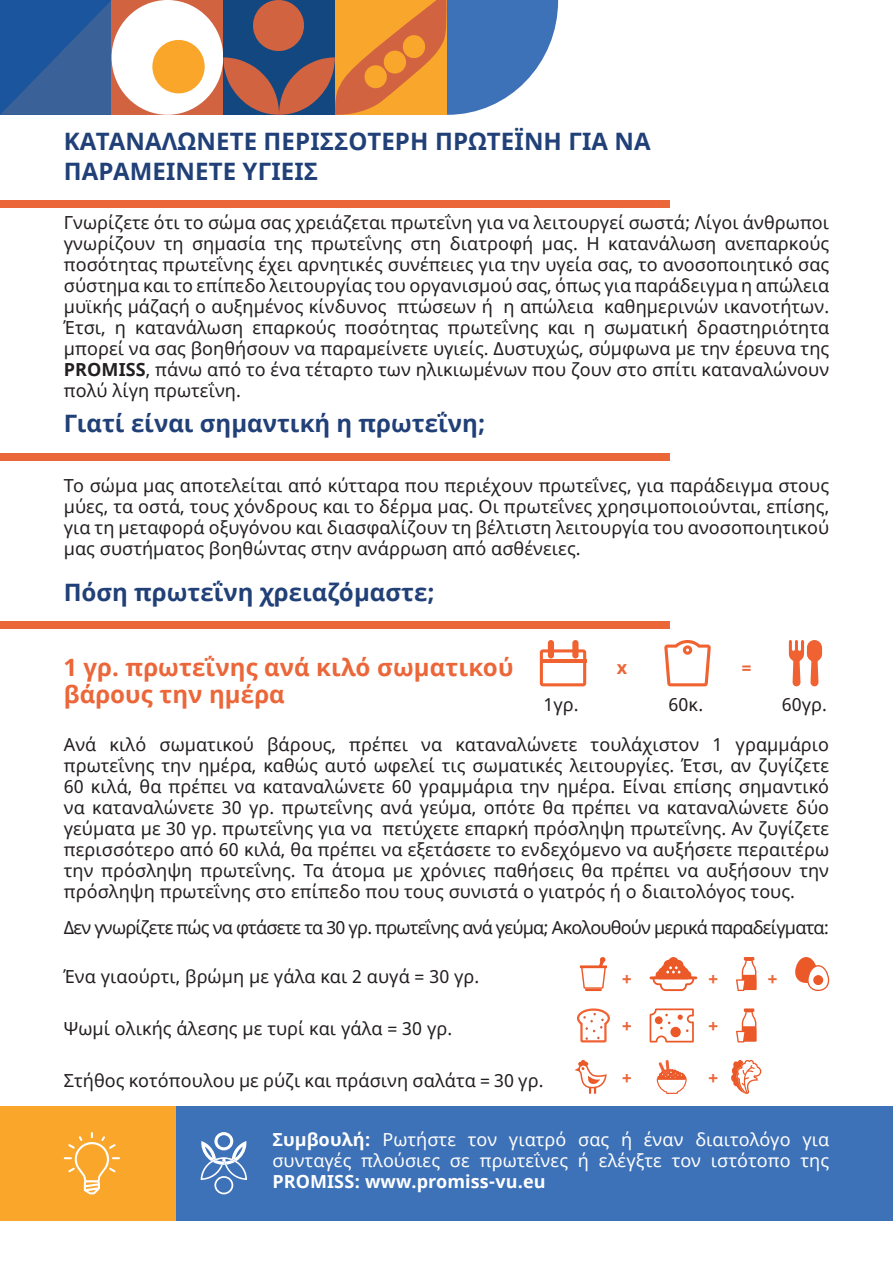
<style>
.page{position:relative;width:893px;height:1263px;background:#fff}
.page>*{position:absolute;margin:0;border:0;box-sizing:border-box;transform-origin:0 0}
.t1{font:700 24px/30px "Noto Sans";color:#214078}
.t2{font:700 24px/27px "Noto Sans";letter-spacing:.005em;color:#eb6639}
.t3{font:18px/21px "Noto Sans";letter-spacing:.005em;color:#231f20;text-align:justify}
.t4{font:18px/21px "Noto Sans";letter-spacing:.005em;color:#fff}
.t5{font:18px "Noto Sans";letter-spacing:-.04em;color:#231f20}
.t6{font:700 18px "Noto Sans";letter-spacing:.005em;color:#fff}
.t7{font:700 18px "Noto Sans";color:#eb6639}
.s1{font-weight:700}
</style>
<div class="page">
<div style="left:175px;top:1106px;width:718px;height:114px;background:#3d71b8"></div>
<svg style="left:540px;top:640px;width:46px;height:46px"></svg>
<hr style="left:540px;top:660px;width:46px;height:3px;background:#f16231">
<svg style="left:664px;top:640px;width:47px;height:46px"></svg>
<svg style="left:789px;top:640px;width:33px;height:46px"></svg>
<svg style="left:581px;top:957px;width:25px;height:34px"></svg>
<hr style="left:580px;top:965px;width:27px;height:3px;background:#eb5929">
<svg style="left:653px;top:957px;width:41px;height:34px"></svg>
<hr style="left:650px;top:976px;width:47px;height:3px;background:#eb5929">
<svg style="left:736px;top:957px;width:20px;height:34px"></svg>
<svg style="left:744px;top:1008px;width:10px;height:4px"></svg>
<svg style="left:736px;top:1011px;width:20px;height:31px"></svg>
<svg style="left:795px;top:957px;width:34px;height:34px"></svg>
<div style="left:813px;top:975px;width:10px;height:10px;background:#eb5929;border-radius:50%"></div>
<svg style="left:650px;top:1008px;width:44px;height:34px"></svg>
<div style="left:0;top:1106px;width:175px;height:114px;background:#f9a62a"></div>
<svg style="left:577px;top:1008px;width:33px;height:35px"></svg>
<svg style="left:64px;top:1132px;width:56px;height:62px"></svg>
<svg style="left:731px;top:1060px;width:30px;height:34px"></svg>
<svg style="left:656px;top:1060px;width:31px;height:34px"></svg>
<svg style="left:574px;top:1060px;width:33px;height:34px"></svg>
<svg style="left:201px;top:1132px;width:46px;height:62px"></svg>
<svg style="left:0;top:0;width:558px;height:115px"></svg>
<div style="left:0;top:201px;width:670px;height:7px;background:#eb6639"></div>
<div style="left:0;top:453px;width:670px;height:7px;background:#eb6639"></div>
<div style="left:0;top:622px;width:670px;height:7px;background:#eb6639"></div>
<h1 class="t1" style="left:64px;top:127px;width:588px">ΚΑΤΑΝΑΛΏΝΕΤΕ ΠΕΡΙΣΣΌΤΕΡΗ ΠΡΩΤΕΐΝΗ ΓΙΑ ΝΑ<br>ΠΑΡΑΜΕΊΝΕΤΕ ΥΓΙΕΊΣ</h1>
<p class="t3" style="left:64px;top:213px;width:767px">Γνωρίζετε ότι το σώμα σας χρειάζεται πρωτεΐνη για να λειτουργεί σωστά; Λίγοι άνθρωποι γνωρίζουν τη σημασία της πρωτεΐνης στη διατροφή μας. Η κατανάλωση ανεπαρκούς ποσότητας πρωτεΐνης έχει αρνητικές συνέπειες για την υγεία σας, το ανοσοποιητικό σας σύστημα και το επίπεδο λειτουργίας του οργανισμού σας, όπως για παράδειγμα η απώλεια μυϊκής μάζαςή ο αυξημένος κίνδυνος πτώσεων ή η απώλεια καθημερινών ικανοτήτων.<br>Έτσι, η κατανάλωση επαρκούς ποσότητας πρωτεΐνης και η σωματική δραστηριότητα μπορεί να σας βοηθήσουν να παραμείνετε υγιείς. Δυστυχώς, σύμφωνα με την έρευνα της <span class="s1">PROMISS</span>, πάνω από το ένα τέταρτο των ηλικιωμένων που ζουν στο σπίτι καταναλώνουν πολύ λίγη πρωτεΐνη.</p>
<h1 class="t1" style="left:64px;top:409px;width:423px">Γιατί είναι σημαντική η πρωτεΐνη;</h1>
<p class="t3" style="left:64px;top:476px;width:767px">Το σώμα μας αποτελείται από κύτταρα που περιέχουν πρωτεΐνες, για παράδειγμα στους μύες, τα οστά, τους χόνδρους και το δέρμα μας. Οι πρωτεΐνες χρησιμοποιούνται, επίσης, για τη μεταφορά οξυγόνου και διασφαλίζουν τη βέλτιστη λειτουργία του ανοσοποιητικού μας συστήματος βοηθώντας στην ανάρρωση από ασθένειες.</p>
<h1 class="t1" style="left:64px;top:578px;width:373px">Πόση πρωτεΐνη χρειαζόμαστε;</h1>
<h1 class="t2" style="left:64px;top:654px;width:451px">1 γρ. πρωτεΐνης ανά κιλό σωματικού βάρους την ημέρα</h1>
<p class="t7" style="left:617px;top:655px;width:12px">x</p>
<p class="t7" style="left:741px;top:655px;width:12px">=</p>
<p class="t3" style="left:543px;top:695px;width:37px">1γρ.</p>
<p class="t3" style="left:669px;top:695px;width:36px">60κ.</p>
<p class="t3" style="left:782px;top:695px;width:47px">60γρ.</p>
<p class="t3" style="left:64px;top:735px;width:767px">Ανά κιλό σωματικού βάρους, πρέπει να καταναλώνετε τουλάχιστον 1 γραμμάριο πρωτεΐνης την ημέρα, καθώς αυτό ωφελεί τις σωματικές λειτουργίες. Έτσι, αν ζυγίζετε 60 κιλά, θα πρέπει να καταναλώνετε 60 γραμμάρια την ημέρα. Είναι επίσης σημαντικό να καταναλώνετε 30 γρ. πρωτεΐνης ανά γεύμα, οπότε θα πρέπει να καταναλώνετε δύο γεύματα με 30 γρ. πρωτεΐνης για να πετύχετε επαρκή πρόσληψη πρωτεΐνης. Αν ζυγίζετε περισσότερο από 60 κιλά, θα πρέπει να εξετάσετε το ενδεχόμενο να αυξήσετε περαιτέρω την πρόσληψη πρωτεΐνης. Τα άτομα με χρόνιες παθήσεις θα πρέπει να αυξήσουν την πρόσληψη πρωτεΐνης στο επίπεδο που τους συνιστά ο γιατρός ή ο διαιτολόγος τους.</p>
<p class="t5" style="left:64px;top:915px;width:767px">Δεν γνωρίζετε πώς να φτάσετε τα 30 γρ. πρωτεΐνης ανά γεύμα; Ακολουθούν μερικά παραδείγματα:</p>
<p class="t3" style="left:64px;top:967px;width:417px">Ένα γιαούρτι, βρώμη με γάλα και 2 αυγά = 30 γρ.</p>
<p class="t3" style="left:64px;top:1019px;width:390px">Ψωμί ολικής άλεσης με τυρί και γάλα = 30 γρ.</p>
<p class="t3" style="left:64px;top:1070px;width:481px">Στήθος κοτόπουλου με ρύζι και πράσινη σαλάτα = 30 γρ.</p>
<p class="t4" style="left:272px;top:1129px;width:558px"><span class="s1">Συμβουλή:</span> Ρωτήστε τον γιατρό σας ή έναν διαιτολόγο για συνταγές πλούσιες σε πρωτεΐνες ή ελέγξτε τον ιστότοπο της</p>
<p class="t6" style="left:272px;top:1168px;width:275px">PROMISS: www.promiss-vu.eu</p>
<p class="t7" style="left:622px;top:966px;width:12px">+</p>
<p class="t7" style="left:622px;top:1013px;width:12px">+</p>
<p class="t7" style="left:708px;top:966px;width:12px">+</p>
<p class="t7" style="left:767px;top:966px;width:12px">+</p>
<p class="t7" style="left:708px;top:1013px;width:12px">+</p>
<p class="t7" style="left:622px;top:1064px;width:12px">+</p>
<p class="t7" style="left:708px;top:1064px;width:12px">+</p>
</div>
